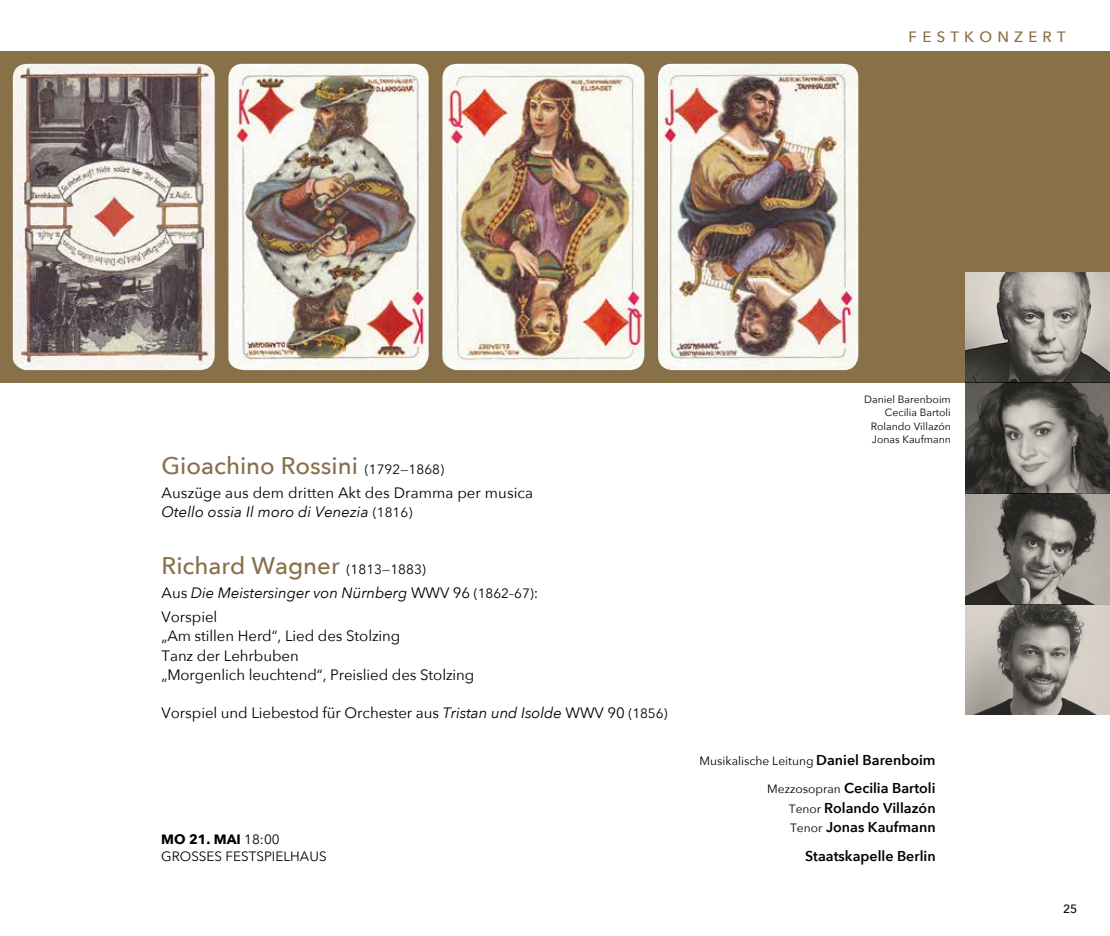
<style>
.page{position:relative;width:1110px;height:936px;background:#fff}
.page>*{position:absolute;margin:0;border:0;box-sizing:border-box;transform-origin:0 0}
.t1{font:500 24px "Avenir Next";color:#887049}
.t2{font:15px/19.5px "Avenir Next";letter-spacing:-.005em;color:#000}
.t3{font:italic 15px/23.7px "Avenir Next";letter-spacing:-.005em;color:#000}
.t4{font:500 15px "Avenir Next";letter-spacing:.35em;color:#887049}
.t5{font:600 14.25px/19.5px "Avenir Next";color:#000;text-align:justify}
.t6{font:13.5px/17.9px "Avenir Next";color:#000}
.t7{font:12px "Avenir Next";color:#000}
.t8{font:500 12px "Avenir Next";color:#000}
.t9{font:10.5px/13.5px "Avenir Next";color:#000;text-align:right}
.s1{font-weight:400;font-size:13.5px;color:#000}
.s2{font-style:italic}
.s3{font-size:13.5px}
.s4{font-style:normal}
.s5{font-style:normal;font-size:13.5px}
.s6{font-weight:700}
.s7{font-weight:600;font-size:14.25px}
.s8{font-weight:400;font-size:12px}
</style>
<div class="page">
<div style="left:0;top:51px;width:1110px;height:332px;background:#887049"></div>
<img style="left:13px;top:64px;width:202px;height:306px">
<img style="left:228px;top:64px;width:201px;height:306px">
<img style="left:442px;top:64px;width:202px;height:306px">
<img style="left:658px;top:64px;width:200px;height:306px">
<img style="left:965px;top:272px;width:145px;height:111px">
<svg style="left:965px;top:383px;width:145px;height:110px;background:#63605b"></svg>
<svg style="left:965px;top:493px;width:145px;height:111px;background:#817d78"></svg>
<svg style="left:965px;top:604px;width:145px;height:110px;background:#9a968f"></svg>
<p class="t4" style="left:908px;top:23px;width:158px">FESTKONZERT</p>
<h1 class="t1" style="left:162px;top:445px;width:284px">Gioachino Rossini <span class="s1">(1792—1868)</span></h1>
<p class="t2" style="left:162px;top:482px;width:373px">Auszüge aus dem dritten Akt des Dramma per musica<br><span class="s2">Otello ossia Il moro di Venezia</span> <span class="s3">(1816)</span></p>
<h1 class="t1" style="left:162px;top:545px;width:266px">Richard Wagner <span class="s1">(1813—1883)</span></h1>
<p class="t3" style="left:162px;top:580px;width:378px"><span class="s4">Aus</span> Die Meistersinger von Nürnberg <span class="s4">WWV 96</span> <span class="s5">(1862–67)</span><span class="s4">:<br>Vorspiel</span></p>
<p class="t2" style="left:162px;top:625px;width:314px">„Am stillen Herd“, Lied des Stolzing<br>Tanz der Lehrbuben<br>„Morgenlich leuchtend“, Preislied des Stolzing</p>
<p class="t2" style="left:162px;top:702px;width:507px">Vorspiel und Liebestod für Orchester aus <span class="s2">Tristan und Isolde</span> WWV 90 <span class="s3">(1856)</span></p>
<p class="t6" style="left:161px;top:829px;width:167px"><span class="s6">MO 21. MAI</span> 18:00<br>GROSSES FESTSPIELHAUS</p>
<p class="t9" style="left:864px;top:392px;width:88px">Daniel Barenboim<br>Cecilia Bartoli<br>Rolando Villazón<br>Jonas Kaufmann</p>
<p class="t7" style="left:699px;top:750px;width:237px">Musikalische Leitung <span class="s7">Daniel Barenboim</span></p>
<p class="t5" style="left:789px;top:778px;width:148px;text-indent:-22px"><span class="s8">Mezzosopran</span> Cecilia Bartoli <span class="s8">Tenor</span> Rolando Villazón <span class="s8">Tenor</span> Jonas Kaufmann</p>
<p class="t5" style="left:805px;top:845px;width:132px">Staatskapelle Berlin</p>
<p class="t8" style="left:1063px;top:898px;width:16px">25</p>
</div>
